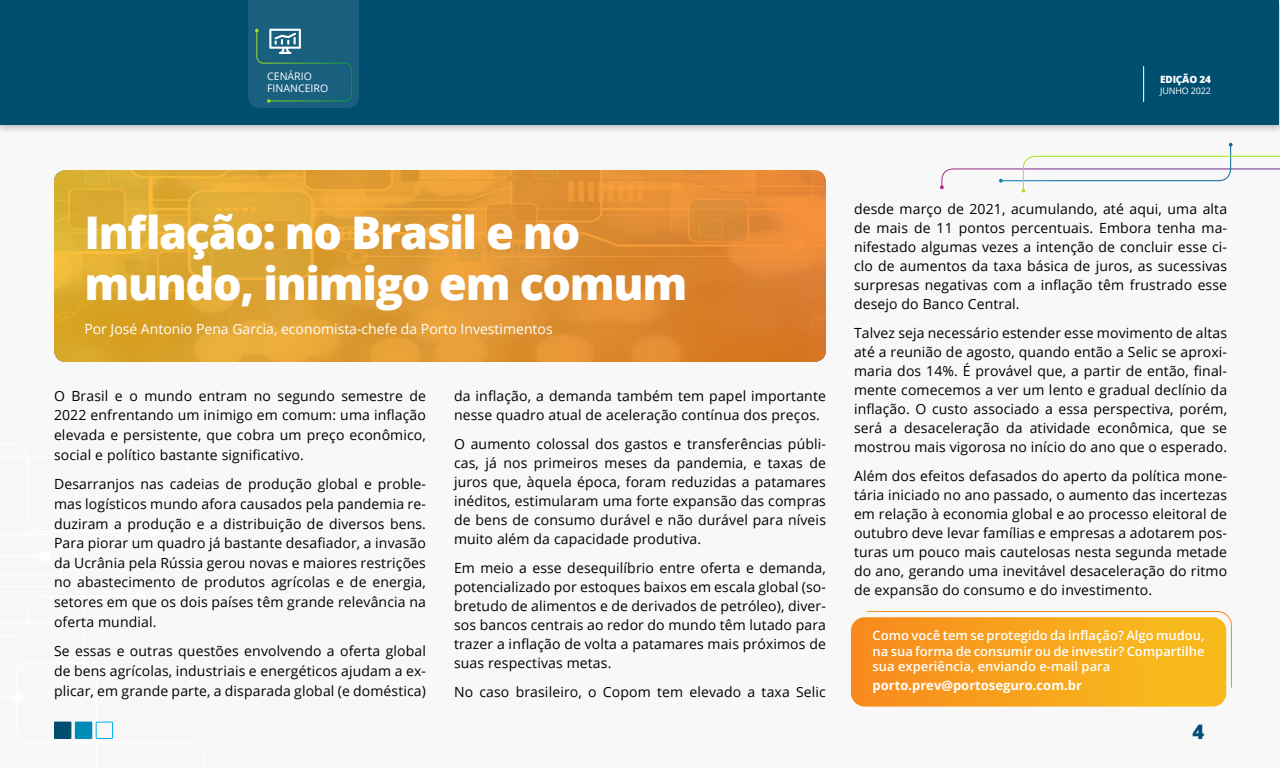
<style>
.page{position:relative;width:1280px;height:768px;background:#fff}
.page>*{position:absolute;margin:0;border:0;box-sizing:border-box;transform-origin:0 0}
.título{font:800 45px/51px "Open Sans";letter-spacing:-.03em;color:#fff}
.t1{font:800 20px "Open Sans";color:#004e70}
.txt_corrido{font:14px/19px "Open Sans";letter-spacing:.01em;color:#000;text-align:justify}
.txt_corrido-2{font:14px "Open Sans";color:#fff}
.txt_corrido-3{font:600 13px/15.6px "Open Sans";color:#fff;text-align:justify}
.txt_corrido-4{font:700 13px "Open Sans";color:#fff}
.retranca{font:10.5px/11.5px "Open Sans";color:#fff}
.t2{font:800 10px "Open Sans";letter-spacing:-.02em;color:#fff}
.t3{font:9px "Open Sans";letter-spacing:-.02em;color:#fff}
</style>
<div class="page">
<div style="left:0;top:124px;width:1280px;height:644px;background:#f8f8f8"></div>
<div style="left:96px;top:722px;width:17px;height:17px;border:1px solid #00adef"></div>
<div style="left:75px;top:722px;width:17px;height:17px;background:#018cb7"></div>
<div style="left:54px;top:722px;width:17px;height:17px;background:#004e70"></div>
<svg style="left:851px;top:611px;width:381px;height:96px;background:#f8aa2d"></svg>
<svg style="left:54px;top:170px;width:772px;height:192px;background:#e09932"></svg>
<svg style="left:940px;top:142px;width:340px;height:50px"></svg>
<div style="left:0;top:0;width:1280px;height:134px;background:#000;opacity:.25"></div>
<div style="left:0;top:0;width:1280px;height:124px;background:#004e70"></div>
<hr style="left:1143px;top:66px;width:1px;height:36px;background:#fff">
<svg style="left:248px;top:0;width:111px;height:108px;background:#20657f"></svg>
<p class="retranca" style="left:267px;top:70px;width:63px">CENÁRIO<br>FINANCEIRO</p>
<p class="t2" style="left:1160px;top:72px;width:52px">EDIÇÃO 24</p>
<p class="t3" style="left:1160px;top:85px;width:52px">JUNHO 2022</p>
<p class="título" style="left:84px;top:204px;width:605px">Inflação: no Brasil e no mundo, inimigo em comum</p>
<p class="txt_corrido-2" style="left:84px;top:319px;width:470px">Por José Antonio Pena Garcia, economista-chefe da Porto Investimentos</p>
<p class="txt_corrido" style="left:54px;top:385px;width:374px;line-height:19.6px">O Brasil e o mundo entram no segundo semestre de 2022 enfrentando um inimigo em comum: uma inflação elevada e persistente, que cobra um preço econômico, social e político bastante significativo.</p>
<p class="txt_corrido" style="left:54px;top:474px;width:374px;line-height:19.6px">Desarranjos nas cadeias de produção global e proble&shy;mas logísticos mundo afora causados pela pandemia re&shy;duziram a produção e a distribuição de diversos bens.<br>Para piorar um quadro já bastante desafiador, a invasão da Ucrânia pela Rússia gerou novas e maiores restrições no abastecimento de produtos agrícolas e de energia, setores em que os dois países têm grande relevância na oferta mundial.</p>
<p class="txt_corrido" style="left:54px;top:641px;width:374px;line-height:19.6px">Se essas e outras questões envolvendo a oferta global de bens agrícolas, industriais e energéticos ajudam a ex&shy;plicar, em grande parte, a disparada global (e doméstica)</p>
<p class="txt_corrido" style="left:454px;top:386px;width:373px">da inflação, a demanda também tem papel importante nesse quadro atual de aceleração contínua dos preços.</p>
<p class="txt_corrido" style="left:454px;top:434px;width:374px">O aumento colossal dos gastos e transferências públi&shy;cas, já nos primeiros meses da pandemia, e taxas de juros que, àquela época, foram reduzidas a patamares inéditos, estimularam uma forte expansão das compras de bens de consumo durável e não durável para níveis muito além da capacidade produtiva.</p>
<p class="txt_corrido" style="left:454px;top:558px;width:374px">Em meio a esse desequilíbrio entre oferta e demanda, potencializado por estoques baixos em escala global (so&shy;bretudo de alimentos e de derivados de petróleo), diver&shy;sos bancos centrais ao redor do mundo têm lutado para trazer a inflação de volta a patamares mais próximos de suas respectivas metas.</p>
<p class="txt_corrido" style="left:454px;top:682px;width:373px">No caso brasileiro, o Copom tem elevado a taxa Selic</p>
<p class="txt_corrido" style="left:854px;top:199px;width:375px">desde março de 2021, acumulando, até aqui, uma alta de mais de 11 pontos percentuais. Embora tenha ma&shy;nifestado algumas vezes a intenção de concluir esse ci&shy;clo de aumentos da taxa básica de juros, as sucessivas surpresas negativas com a inflação têm frustrado esse desejo do Banco Central.</p>
<p class="txt_corrido" style="left:854px;top:323px;width:375px">Talvez seja necessário estender esse movimento de altas até a reunião de agosto, quando então a Selic se aproxi&shy;maria dos 14%. É provável que, a partir de então, final&shy;mente comecemos a ver um lento e gradual declínio da inflação. O custo associado a essa perspectiva, porém, será a desaceleração da atividade econômica, que se mostrou mais vigorosa no início do ano que o esperado.</p>
<p class="txt_corrido" style="left:854px;top:466px;width:375px">Além dos efeitos defasados do aperto da política mone&shy;tária iniciado no ano passado, o aumento das incertezas em relação à economia global e ao processo eleitoral de outubro deve levar famílias e empresas a adotarem pos&shy;turas um pouco mais cautelosas nesta segunda metade do ano, gerando uma inevitável desaceleração do ritmo de expansão do consumo e do investimento.</p>
<p class="txt_corrido-3" style="left:873px;top:627px;width:334px">Como você tem se protegido da inflação? Algo mudou, na sua forma de consumir ou de investir? Compartilhe sua experiência, enviando e-mail para</p>
<p class="txt_corrido-4" style="left:873px;top:676px;width:211px">porto.prev@portoseguro.com.br</p>
<h2 class="t1" style="left:1192px;top:717px;width:13px">4</h2>
</div>
